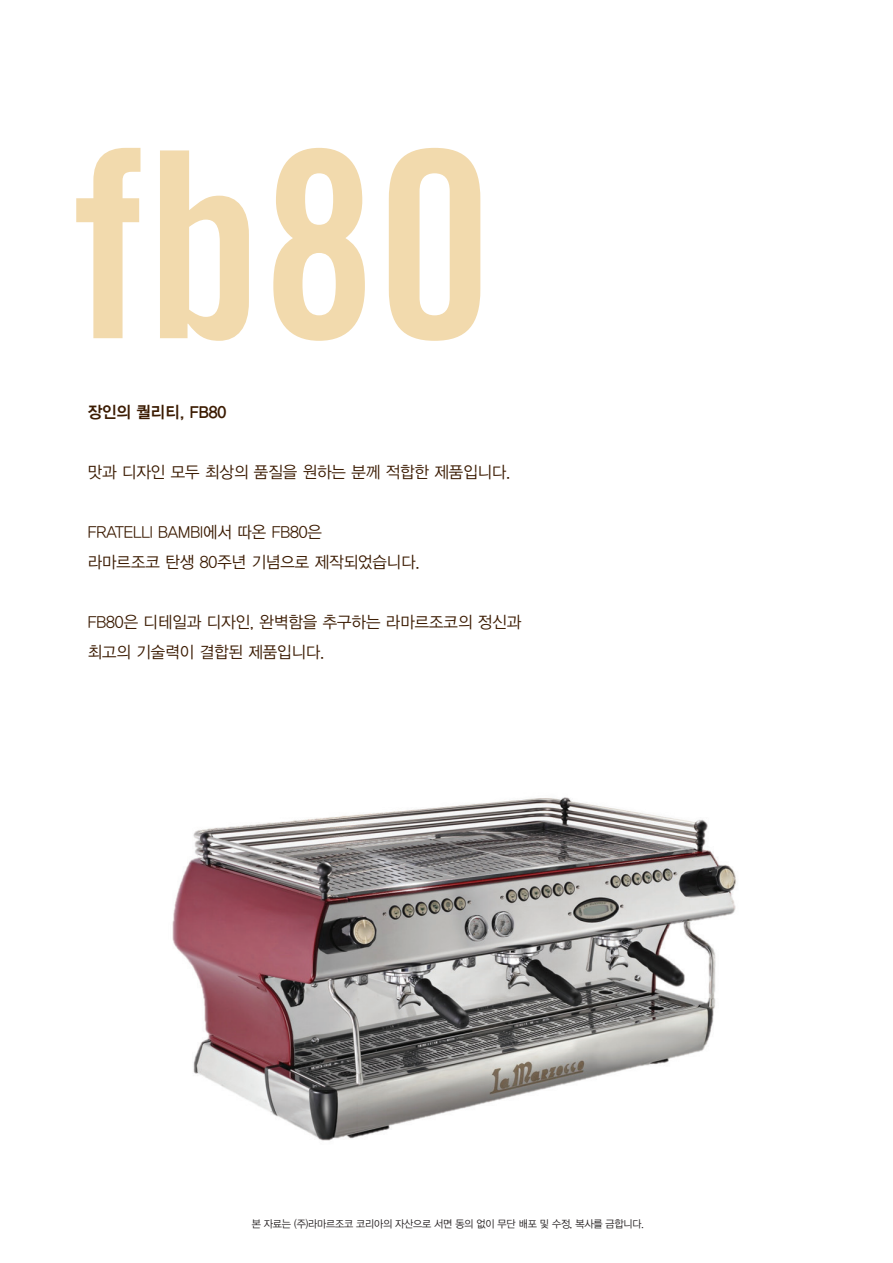
<style>
.page{position:relative;width:893px;height:1263px;background:#fff}
.page>*{position:absolute;margin:0;border:0;box-sizing:border-box;transform-origin:0 0}
.t1{font:260.1px "Trade Gothic LT Std Bd Cn 20";color:#f2daad}
.t2{font:16.5px/30px "YDIYGO320";color:#3b1b02;scale:.95 1}
.t3{font:16.5px "YDIYGO340";color:#3b1b02;scale:.95 1}
.t4{font:10.5px "YDIYGO320";letter-spacing:-.025em;color:#231f20;scale:.95 1}
</style>
<div class="page">
<img style="left:172px;top:797px;width:565px;height:344px">
<h1 class="t1" style="left:74px;top:87px;width:420px">fb80</h1>
<p class="t3" style="left:88px;top:402px;width:147px">장인의 퀄리티, FB80</p>
<p class="t2" style="left:88px;top:457px;width:447px">맛과 디자인 모두 최상의 품질을 원하는 분께 적합한 제품입니다.</p>
<p class="t2" style="left:88px;top:517px;width:351px">FRATELLI BAMBI에서 따온 FB80은<br>라마르조코 탄생 80주년 기념으로 제작되었습니다.</p>
<p class="t2" style="left:88px;top:607px;width:458px">FB80은 디테일과 디자인, 완벽함을 추구하는 라마르조코의 정신과 최고의 기술력이 결합된 제품입니다.</p>
<p class="t4" style="left:252px;top:1218px;width:414px">본 자료는 (주)라마르조코 코리아의 자산으로 서면 동의 없이 무단 배포 및 수정, 복사를 금합니다.</p>
</div>
